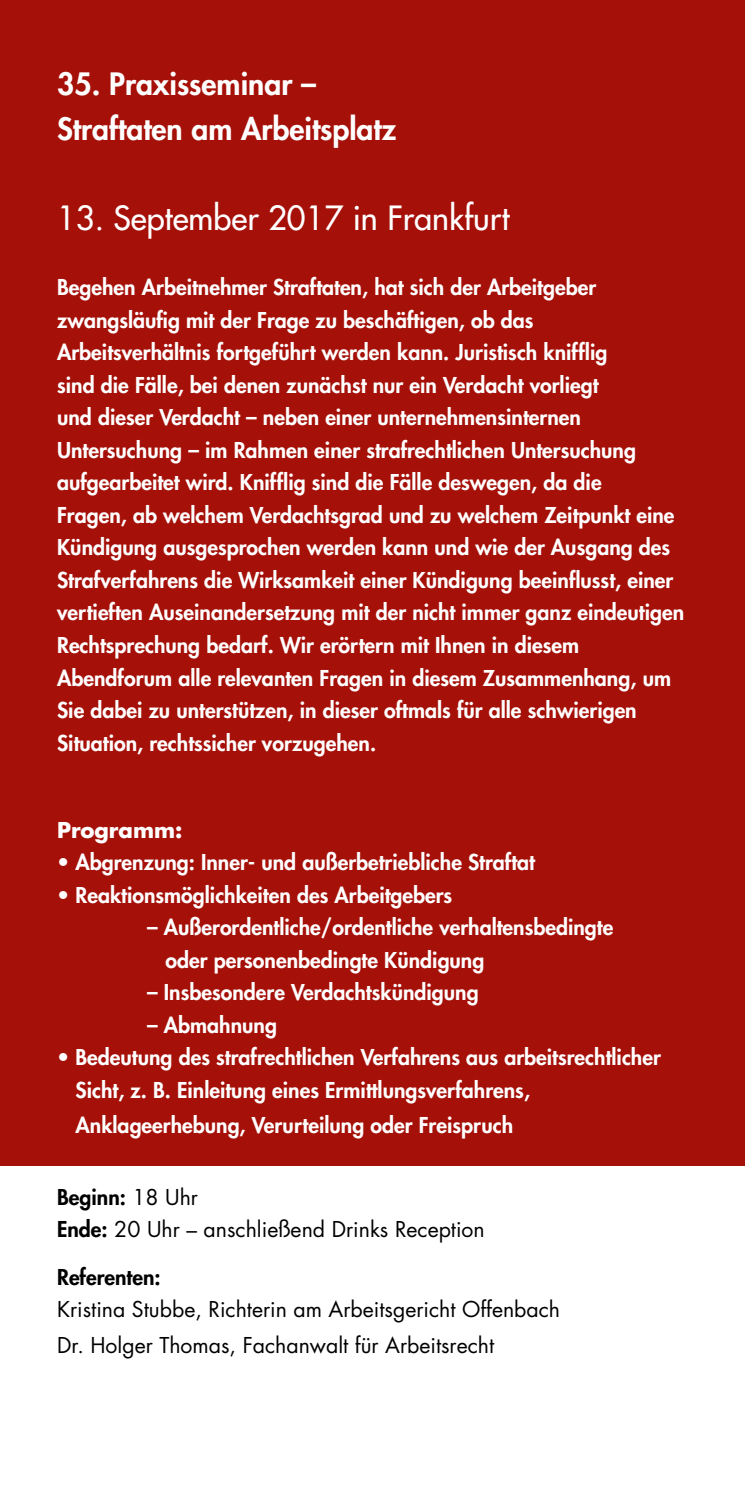
<style>
.page{position:relative;width:745px;height:1488px;background:#fff}
.page>*{position:absolute;margin:0;border:0;box-sizing:border-box;transform-origin:0 0}
.t1{font:500 32.5px "Futura Std";color:#fff}
.t2{font:800 30px "Futura Std";color:#fff}
.t3{font:800 21.25px/32.5px "Futura Std";color:#fff}
.t4{font:21.25px "Futura Std";color:#000}
.t5{font:800 21.25px "Futura Std";color:#000}
.t6{font:700 21.25px "Futura Std";color:#fff}
.s1{font-weight:400}
.s2{font-weight:800}
</style>
<div class="page">
<div style="left:0;top:0;width:745px;height:1165px;background:#a51008"></div>
<p class="t2" style="left:57px;top:65px;width:260px">35. Praxisseminar –</p>
<p class="t2" style="left:57px;top:110px;width:341px">Straftaten am Arbeitsplatz</p>
<p class="t1" style="left:57px;top:198px;width:454px">13. September 2017 in Frankfurt</p>
<p class="t3" style="left:57px;top:271px;width:629px">Begehen Arbeitnehmer Straftaten, hat sich der Arbeitgeber zwangsläufig mit der Frage zu beschäftigen, ob das Arbeitsverhältnis fortgeführt werden kann. Juristisch knifflig<br>sind die Fälle, bei denen zunächst nur ein Verdacht vorliegt<br>und dieser Verdacht – neben einer unternehmensinternen Untersuchung – im Rahmen einer strafrechtlichen Untersuchung aufgearbeitet wird. Knifflig sind die Fälle deswegen, da die<br>Fragen, ab welchem Verdachtsgrad und zu welchem Zeitpunkt eine Kündigung ausgesprochen werden kann und wie der Ausgang des Strafverfahrens die Wirksamkeit einer Kündigung beeinflusst, einer vertieften Auseinandersetzung mit der nicht immer ganz eindeutigen Rechtsprechung bedarf. Wir erörtern mit Ihnen in diesem Abendforum alle relevanten Fragen in diesem Zusammenhang, um Sie dabei zu unterstützen, in dieser oftmals für alle schwierigen Situation, rechtssicher vorzugehen.</p>
<p class="t6" style="left:57px;top:815px;width:127px">Programm:</p>
<p class="t3" style="left:57px;top:846px;width:479px">• Abgrenzung: Inner- und außerbetriebliche Straftat</p>
<p class="t3" style="left:57px;top:878px;width:397px">• Reaktionsmöglichkeiten des Arbeitgebers</p>
<p class="t3" style="left:166px;top:911px;width:449px;text-indent:-18px">– Außerordentliche/ordentliche verhaltensbedingte oder personenbedingte Kündigung</p>
<p class="t3" style="left:147px;top:976px;width:333px">– Insbesondere Verdachtskündigung</p>
<p class="t3" style="left:147px;top:1008px;width:131px">– Abmahnung</p>
<p class="t3" style="left:76px;top:1041px;width:587px;text-indent:-18px">• Bedeutung des strafrechtlichen Verfahrens aus arbeitsrechtlicher<br>Sicht, z. B. Einleitung eines Ermittlungsverfahrens,</p>
<p class="t3" style="left:76px;top:1108px;width:439px">Anklageerhebung, Verurteilung oder Freispruch</p>
<p class="t5" style="left:57px;top:1183px;width:142px">Beginn: <span class="s1">18 Uhr</span></p>
<p class="t4" style="left:57px;top:1215px;width:429px"><span class="s2">Ende:</span> 20 Uhr – anschließend Drinks Reception</p>
<p class="t5" style="left:57px;top:1263px;width:105px">Referenten:</p>
<p class="t4" style="left:57px;top:1295px;width:504px">Kristina Stubbe, Richterin am Arbeitsgericht Offenbach</p>
<p class="t4" style="left:57px;top:1331px;width:439px">Dr. Holger Thomas, Fachanwalt für Arbeitsrecht</p>
</div>
